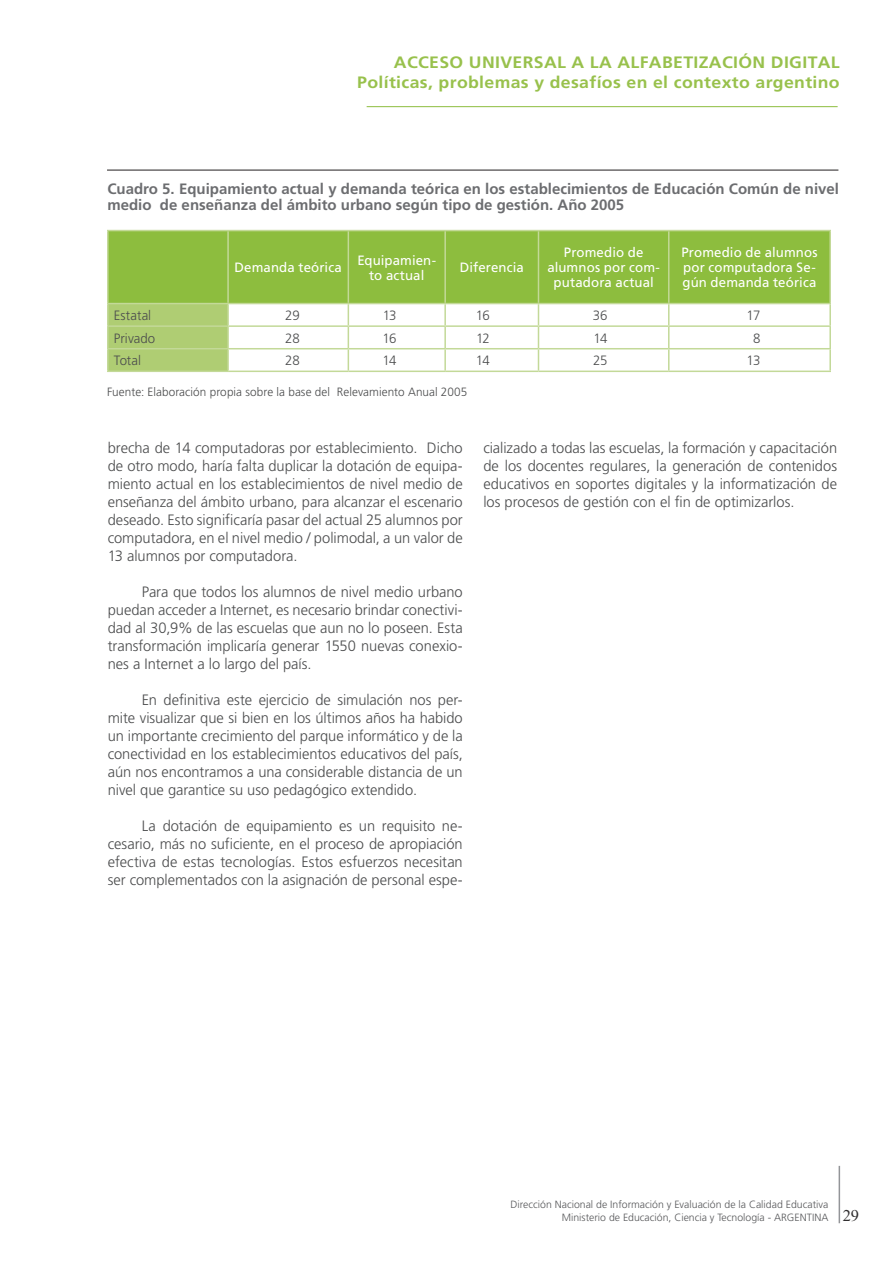
<style>
.page{position:relative;width:893px;height:1263px;background:#fff}
.page>*{position:absolute;margin:0;border:0;box-sizing:border-box;transform-origin:0 0}
.t1{font:700 16.5px/19.5px "Frutiger";letter-spacing:.02em;color:#98c14c;scale:1.07 1}
.t2{font:16.5px "Times New Roman";color:#312f30}
.t3{font:300 15px/18px "Frutiger";color:#4b4c4d;text-align:justify}
.t4{font:700 15px/16.5px "Frutiger";color:#6c6d70}
.t5{font:13.5px/15px "Frutiger";letter-spacing:.01em;color:#fff;text-align:center}
.t6{font:300 13.5px "Frutiger";letter-spacing:-.005em;color:#4b4c4d}
.t7{font:300 13.5px "Frutiger";letter-spacing:.015em;color:#4b4c4d}
.t8{font:300 12px "Frutiger";letter-spacing:.005em;color:#4b4c4d}
.t9{font:300 10.5px/12.6px "Frutiger";color:#57585a;text-align:right}
</style>
<div class="page">
<hr style="left:367px;top:106px;width:471px;height:1px;background:#8dbd3e">
<hr style="left:839px;top:1166px;width:1px;height:57px;background:#939598">
<div style="left:109px;top:231px;width:720px;height:72px;background:#8dbd3e"></div>
<div style="left:109px;top:304px;width:118px;height:67px;background:#afcd73"></div>
<hr style="left:107px;top:304px;width:2px;height:21px;background:#c3d998">
<hr style="left:227px;top:304px;width:2px;height:21px;background:#c3d998">
<hr style="left:444px;top:304px;width:2px;height:21px;background:#c3d998">
<hr style="left:829px;top:304px;width:2px;height:21px;background:#c3d998">
<hr style="left:107px;top:325px;width:121px;height:2px;background:#c3d998">
<hr style="left:107px;top:327px;width:2px;height:21px;background:#c3d998">
<hr style="left:228px;top:325px;width:120px;height:2px;background:#c3d998">
<hr style="left:227px;top:327px;width:2px;height:21px;background:#c3d998">
<hr style="left:348px;top:325px;width:97px;height:2px;background:#c3d998">
<hr style="left:445px;top:325px;width:93px;height:2px;background:#c3d998">
<hr style="left:444px;top:327px;width:2px;height:21px;background:#c3d998">
<hr style="left:538px;top:325px;width:131px;height:2px;background:#c3d998">
<hr style="left:669px;top:325px;width:162px;height:2px;background:#c3d998">
<hr style="left:829px;top:327px;width:2px;height:21px;background:#c3d998">
<hr style="left:107px;top:348px;width:121px;height:1px;background:#c3d998">
<hr style="left:107px;top:349px;width:2px;height:22px;background:#c3d998">
<hr style="left:228px;top:348px;width:120px;height:1px;background:#c3d998">
<hr style="left:227px;top:349px;width:2px;height:22px;background:#c3d998">
<hr style="left:348px;top:348px;width:97px;height:1px;background:#c3d998">
<svg style="left:348px;top:304px;width:1px;height:67px"></svg>
<hr style="left:445px;top:348px;width:93px;height:1px;background:#c3d998">
<hr style="left:444px;top:349px;width:2px;height:22px;background:#c3d998">
<hr style="left:538px;top:348px;width:131px;height:1px;background:#c3d998">
<svg style="left:538px;top:304px;width:1px;height:67px"></svg>
<hr style="left:669px;top:348px;width:162px;height:1px;background:#c3d998">
<svg style="left:668px;top:304px;width:1px;height:67px"></svg>
<hr style="left:829px;top:349px;width:2px;height:22px;background:#c3d998">
<hr style="left:107px;top:371px;width:121px;height:1px;background:#c3d998">
<hr style="left:228px;top:371px;width:120px;height:1px;background:#c3d998">
<hr style="left:348px;top:371px;width:97px;height:1px;background:#c3d998">
<hr style="left:445px;top:371px;width:93px;height:1px;background:#c3d998">
<hr style="left:538px;top:371px;width:131px;height:1px;background:#c3d998">
<hr style="left:669px;top:371px;width:162px;height:1px;background:#c3d998">
<hr style="left:107px;top:230px;width:121px;height:1px;background:#c3d998">
<hr style="left:107px;top:231px;width:2px;height:72px;background:#c3d998">
<hr style="left:228px;top:230px;width:120px;height:1px;background:#c3d998">
<hr style="left:227px;top:231px;width:2px;height:72px;background:#c3d998">
<hr style="left:348px;top:230px;width:97px;height:1px;background:#c3d998">
<hr style="left:348px;top:231px;width:1px;height:72px;background:#c3d998">
<hr style="left:445px;top:230px;width:93px;height:1px;background:#c3d998">
<hr style="left:444px;top:231px;width:2px;height:72px;background:#c3d998">
<hr style="left:538px;top:230px;width:131px;height:1px;background:#c3d998">
<hr style="left:538px;top:231px;width:1px;height:72px;background:#c3d998">
<hr style="left:669px;top:230px;width:162px;height:1px;background:#c3d998">
<hr style="left:668px;top:231px;width:1px;height:72px;background:#c3d998">
<hr style="left:829px;top:231px;width:2px;height:72px;background:#c3d998">
<hr style="left:107px;top:303px;width:121px;height:1px;background:#c3d998">
<hr style="left:228px;top:303px;width:120px;height:1px;background:#c3d998">
<hr style="left:348px;top:303px;width:97px;height:1px;background:#c3d998">
<hr style="left:445px;top:303px;width:93px;height:1px;background:#c3d998">
<hr style="left:538px;top:303px;width:131px;height:1px;background:#c3d998">
<hr style="left:669px;top:303px;width:162px;height:1px;background:#c3d998">
<hr style="left:107px;top:170px;width:731px;height:1px;background:#231f20">
<p class="t1" style="left:357px;top:53px;width:452px;text-indent:305px">betización digital<br>Políticas, problemas y desafíos en el contexto argentino</p>
<p class="t1" style="left:394px;top:53px;width:24px">Acceso</p>
<p class="t1" style="left:469px;top:53px;width:11px">universal</p>
<p class="t1" style="left:572px;top:53px;width:55px">ala alfa</p>
<p class="t4" style="left:107px;top:180px;width:733px">Cuadro 5. Equipamiento actual y demanda teórica en los establecimientos de Educación Común de nivel medio de enseñanza del ámbito urbano según tipo de gestión. Año 2005</p>
<p class="t5" style="left:235px;top:260px;width:109px">Demanda teórica</p>
<p class="t5" style="left:357px;top:252px;width:80px">Equipamien&shy;to actual</p>
<p class="t5" style="left:460px;top:260px;width:65px">Diferencia</p>
<p class="t5" style="left:547px;top:245px;width:114px">Promedio de alumnos por com&shy;putadora actual</p>
<p class="t5" style="left:681px;top:245px;width:138px;text-align:left">Promedio de alumnos por computadora Se&shy;gún demanda teórica</p>
<p class="t7" style="left:114px;top:308px;width:39px">Estatal</p>
<p class="t6" style="left:285px;top:308px;width:16px">29</p>
<p class="t6" style="left:383px;top:308px;width:15px">13</p>
<p class="t6" style="left:476px;top:308px;width:16px">16</p>
<p class="t6" style="left:593px;top:308px;width:16px">36</p>
<p class="t6" style="left:747px;top:308px;width:15px">17</p>
<p class="t6" style="left:114px;top:330px;width:43px">Privado</p>
<p class="t6" style="left:285px;top:330px;width:16px">28</p>
<p class="t6" style="left:382px;top:330px;width:16px">16</p>
<p class="t6" style="left:476px;top:330px;width:15px">12</p>
<p class="t6" style="left:593px;top:330px;width:16px">14</p>
<p class="t6" style="left:753px;top:330px;width:9px">8</p>
<p class="t6" style="left:114px;top:353px;width:29px">Total</p>
<p class="t6" style="left:285px;top:353px;width:16px">28</p>
<p class="t6" style="left:383px;top:353px;width:16px">14</p>
<p class="t6" style="left:476px;top:353px;width:16px">14</p>
<p class="t6" style="left:593px;top:353px;width:16px">25</p>
<p class="t6" style="left:746px;top:353px;width:15px">13</p>
<p class="t8" style="left:107px;top:385px;width:362px">Fuente: Elaboración propia sobre la base del Relevamiento Anual 2005</p>
<p class="t3" style="left:108px;top:439px;width:357px">brecha de 14 computadoras por establecimiento. Dicho de otro modo, haría falta duplicar la dotación de equipa&shy;miento actual en los establecimientos de nivel medio de enseñanza del ámbito urbano, para alcanzar el escenario deseado. Esto significaría pasar del actual 25 alumnos por computadora, en el nivel medio / polimodal, a un valor de 13 alumnos por computadora.</p>
<p class="t3" style="left:108px;top:583px;width:357px;text-indent:34px">Para que todos los alumnos de nivel medio urbano puedan acceder a Internet, es necesario brindar conectivi&shy;dad al 30,9% de las escuelas que aun no lo poseen. Esta transformación implicaría generar 1550 nuevas conexio&shy;nes a Internet a lo largo del país.</p>
<p class="t3" style="left:108px;top:691px;width:357px;text-indent:34px">En definitiva este ejercicio de simulación nos per&shy;mite visualizar que si bien en los últimos años ha habido un importante crecimiento del parque informático y de la conectividad en los establecimientos educativos del país, aún nos encontramos a una considerable distancia de un nivel que garantice su uso pedagógico extendido.</p>
<p class="t3" style="left:108px;top:817px;width:357px;text-indent:34px">La dotación de equipamiento es un requisito ne&shy;cesario, más no suficiente, en el proceso de apropiación efectiva de estas tecnologías. Estos esfuerzos necesitan ser complementados con la asignación de personal espe-</p>
<p class="t3" style="left:483px;top:439px;width:355px">cializado a todas las escuelas, la formación y capacitación de los docentes regulares, la generación de contenidos educativos en soportes digitales y la informatización de los procesos de gestión con el fin de optimizarlos.</p>
<p class="t9" style="left:511px;top:1198px;width:319px">Dirección Nacional de Información y Evaluación de la Calidad Educativa<br>Ministerio de Educación, Ciencia y Tecnología - ARGENTINA</p>
<p class="t2" style="left:843px;top:1206px;width:9px">29</p>
</div>
